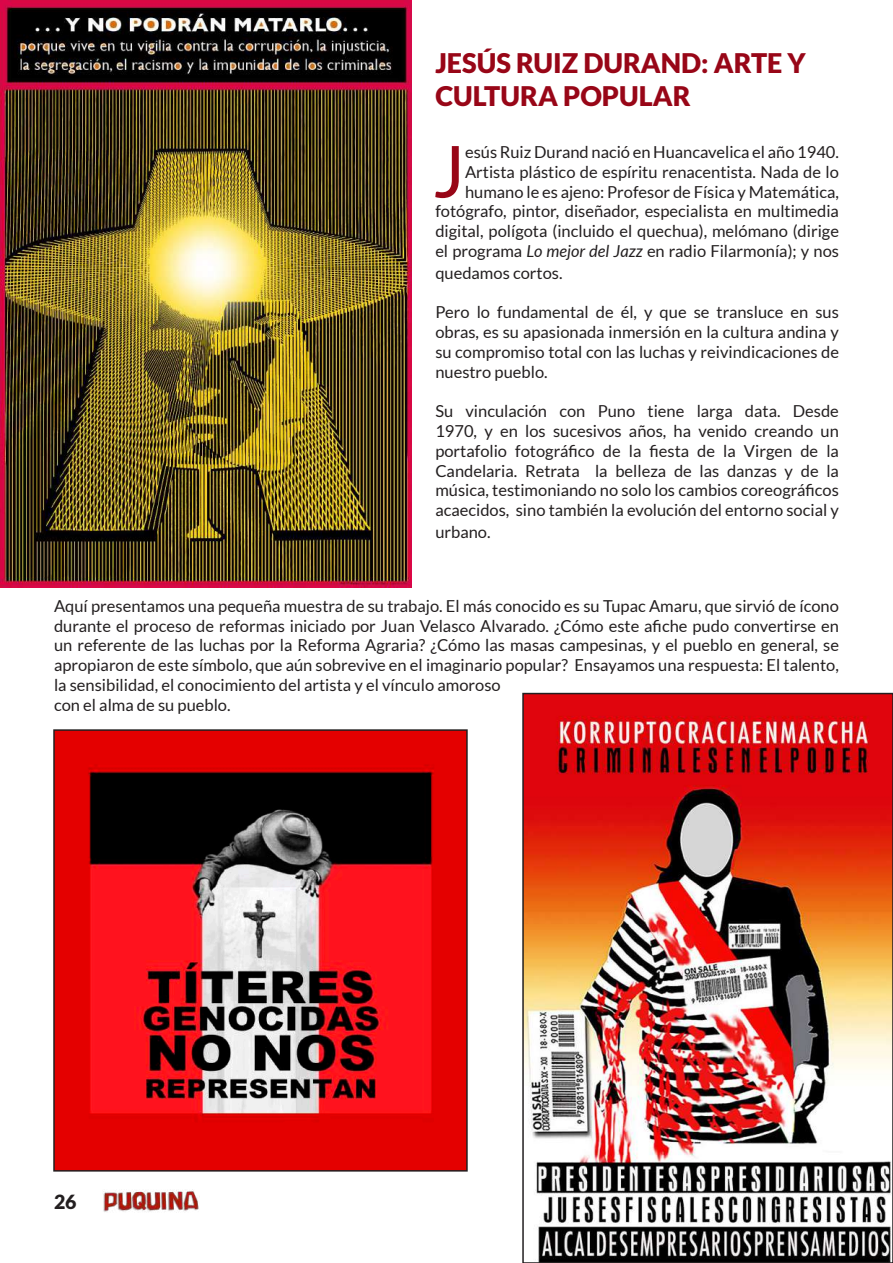
<style>
.page{position:relative;width:893px;height:1263px;background:#fff}
.page>*{position:absolute;margin:0;border:0;box-sizing:border-box;transform-origin:0 0}
.t1{font:71.7px "Lato";color:#980617}
.t2{font:900 27px/32.4px "Lato";color:#980617}
.t3{font:900 19.5px "Lato";color:#231f20}
.t4{font:16.5px/19.8px "Lato";color:#231f20;text-align:justify}
.s1{font-style:italic}
</style>
<div class="page">
<img style="left:103px;top:1189px;width:96px;height:23px">
<img style="left:56px;top:732px;width:409px;height:436px">
<div style="left:53px;top:729px;width:415px;height:442px;border:2px solid #231f20"></div>
<img style="left:525px;top:696px;width:365px;height:564px">
<div style="left:522px;top:693px;width:371px;height:570px;border:2px solid #231f20"></div>
<img style="left:0;top:0;width:411px;height:587px">
<h2 class="t2" style="left:435px;top:47px;width:372px">JESÚS RUIZ DURAND: ARTE Y<br>CULTURA POPULAR</h2>
<p class="t4" style="left:435px;top:142px;width:405px;text-align:right">esús Ruiz Durand nació en Huancavelica el año 1940.<br>Artista plástico de espíritu renacentista. Nada de lo humano le es ajeno: Profesor de Física y Matemática, fotógrafo, pintor, diseñador, especialista en multimedia digital, polígota (incluido el quechua), melómano (dirige el programa <span class="s1">Lo mejor del Jazz</span> en radio Filarmonía); y nos</p>
<p class="t4" style="left:435px;top:263px;width:129px">quedamos cortos.</p>
<p class="t4" style="left:435px;top:302px;width:405px">Pero lo fundamental de él, y que se transluce en sus obras, es su apasionada inmersión en la cultura andina y su compromiso total con las luchas y reivindicaciones de nuestro pueblo.</p>
<p class="t4" style="left:435px;top:401px;width:405px">Su vinculación con Puno tiene larga data. Desde 1970, y en los sucesivos años, ha venido creando un portafolio fotográfico de la fiesta de la Virgen de la Candelaria. Retrata la belleza de las danzas y de la música, testimoniando no solo los cambios coreográficos acaecidos, sino también la evolución del entorno social y</p>
<p class="t4" style="left:435px;top:522px;width:57px">urbano.</p>
<h1 class="t1" style="left:433px;top:132px;width:33px">J</h1>
<p class="t4" style="left:54px;top:596px;width:786px;text-align:left">Aquí presentamos una pequeña muestra de su trabajo. El más conocido es su Tupac Amaru, que sirvió de ícono durante el proceso de reformas iniciado por Juan Velasco Alvarado. ¿Cómo este afiche pudo convertirse en un referente de las luchas por la Reforma Agraria? ¿Cómo las masas campesinas, y el pueblo en general, se apropiaron de este símbolo, que aún sobrevive en el imaginario popular? Ensayamos una respuesta: El talento, la sensibilidad, el conocimiento del artista y el vínculo amoroso<br>con el alma de su pueblo.</p>
<p class="t3" style="left:54px;top:1190px;width:24px">26</p>
</div>
